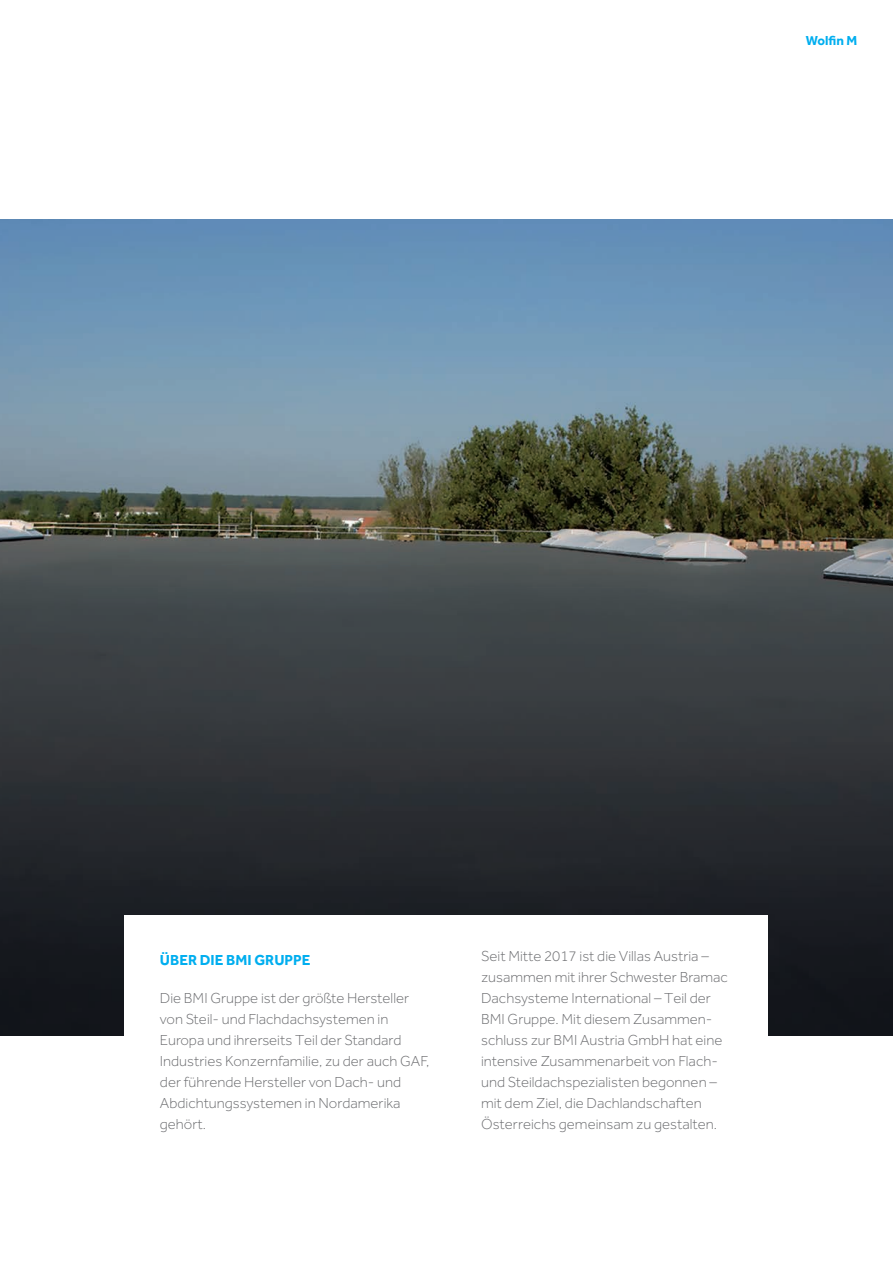
<style>
.page{position:relative;width:893px;height:1263px;background:#fff}
.page>*{position:absolute;margin:0;border:0;box-sizing:border-box;transform-origin:0 0}
.Body_copy_White{font:300 15px/21px "Effra";color:#6c6d70}
.Body_copy_White-2{font:700 15px "Effra";color:#00aeef}
.t1{font:700 13.5px "Effra";color:#00aeef}
</style>
<div class="page">
<img style="left:0;top:220px;width:893px;height:816px">
<div style="left:125px;top:915px;width:643px;height:264px;background:#fff"></div>
<p class="t1" style="left:806px;top:32px;width:53px">Wolfin M</p>
<p class="Body_copy_White-2" style="left:160px;top:951px;width:152px">ÜBER DIE BMI GRUPPE</p>
<p class="Body_copy_White" style="left:160px;top:987px;width:271px">Die BMI Gruppe ist der größte Hersteller von Steil- und Flachdachsystemen in Europa und ihrerseits Teil der Standard Industries Konzernfamilie, zu der auch GAF, der führende Hersteller von Dach- und Abdichtungssystemen in Nordamerika gehört.</p>
<p class="Body_copy_White" style="left:481px;top:945px;width:248px">Seit Mitte 2017 ist die Villas Austria – zusammen mit ihrer Schwester Bramac Dachsysteme International – Teil der BMI Gruppe. Mit diesem Zusammen&shy;schluss zur BMI Austria GmbH hat eine intensive Zusammenarbeit von Flach&shy;und Steildachspezialisten begonnen – mit dem Ziel, die Dachlandschaften Österreichs gemeinsam zu gestalten.</p>
</div>
